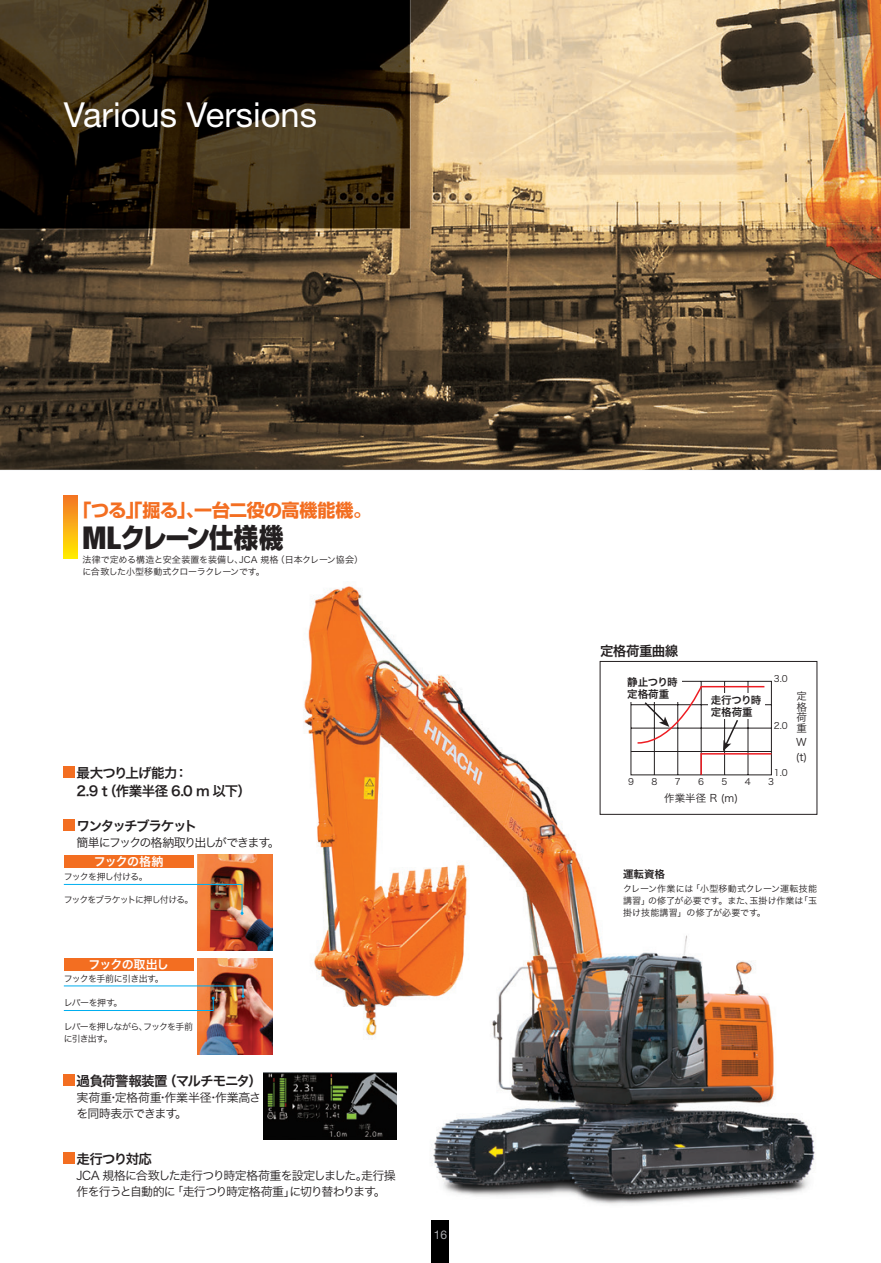
<style>
.page{position:relative;width:881px;height:1263px;background:#fff}
.page>*{position:absolute;margin:0;border:0;box-sizing:border-box;transform-origin:0 0}
.t1{font:34.5px "Helvetica Neue";color:#fff}
.t2{font:800 27px "Shin Go Pro";letter-spacing:-.05em;color:#231f20;scale:.9 1}
.t3{font:700 18px "Shin Go Pro";letter-spacing:-.025em;color:#f36e21}
.t4{font:13.5px "Hira Kaku Pro W6";letter-spacing:-.06em;color:#231f20}
.t5{font:13.5px/18px "Hira Kaku Pro W6";letter-spacing:-.04em;color:#231f20}
.t6{font:13.5px "Hira Kaku Pro W6";letter-spacing:-.105em;color:#231f20}
.t7{font:12px/16.5px "Hira Kaku Pro W3";letter-spacing:-.07em;color:#231f20}
.t8{font:12px/16.5px "Hira Kaku Pro W3";letter-spacing:-.03em;color:#231f20}
.t9{font:12px "Hira Kaku Pro W3";letter-spacing:-.135em;color:#231f20}
.t10{font:12px "Hira Kaku Pro W6";letter-spacing:-.07em;color:#fff}
.t11{font:12px "Helvetica Neue";color:#a8a9ad}
.t12{font:10.5px/12.6px "Hira Kaku Pro W6 90 pv RKSJ H";color:#231f20}
.t13{font:10.5px/14.5px "Hira Kaku Pro W3 90 pv RKSJ H";color:#231f20}
.t14{font:10.5px/10.5px "Hira Kaku Pro W3 90 pv RKSJ V";color:#231f20;text-align:justify}
.t15{font:10.5px "Hira Kaku Pro W6";color:#231f20}
.t16{font:9px/12px "Hira Kaku Pro W3";letter-spacing:-.04em;color:#231f20;text-align:justify}
.t17{font:9px/12px "Hira Kaku Pro W3";letter-spacing:-.02em;color:#231f20}
.t18{font:9px "Hira Kaku Pro W3";letter-spacing:-.08em;color:#231f20}
.t19{font:9px/12px "Hira Kaku Pro W3";letter-spacing:-.085em;color:#231f20}
.t20{font:9px "Hira Kaku Pro W3 90 pv RKSJ H";color:#231f20}
.t21{font:9px "Hira Kaku Pro W3";letter-spacing:-.105em;color:#231f20}
.s1{font-family:"Helvetica Neue";font-weight:900;font-stretch:condensed;font-size:31.5px}
</style>
<div class="page">
<svg style="left:0;top:0;width:880px;height:470px;background:#846e51"></svg>
<img style="left:0;top:0;width:410px;height:229px">
<svg style="left:64px;top:496px;width:14px;height:63px"></svg>
<img style="left:265px;top:581px;width:553px;height:624px">
<div style="left:64px;top:767px;width:11px;height:11px;background:#f36e21"></div>
<div style="left:64px;top:820px;width:11px;height:11px;background:#f36e21"></div>
<div style="left:64px;top:1152px;width:11px;height:11px;background:#f36e21"></div>
<div style="left:64px;top:1074px;width:11px;height:11px;background:#f36e21"></div>
<svg style="left:630px;top:681px;width:142px;height:95px"></svg>
<div style="left:626px;top:677px;width:55px;height:24px;background:#fff"></div>
<div style="left:708px;top:693px;width:56px;height:26px;background:#fff"></div>
<img style="left:198px;top:958px;width:74px;height:96px">
<img style="left:198px;top:854px;width:74px;height:96px">
<div style="left:64px;top:958px;width:129px;height:13px;background:#f36e21"></div>
<div style="left:64px;top:855px;width:129px;height:13px;background:#f36e21"></div>
<svg style="left:63px;top:884px;width:180px;height:31px"></svg>
<img style="left:63px;top:985px;width:181px;height:26px">
<img style="left:263px;top:1072px;width:133px;height:68px">
<div style="left:431px;top:1220px;width:18px;height:43px;background:#000"></div>
<h1 class="t1" style="left:64px;top:94px;width:255px">Various Versions</h1>
<h3 class="t3" style="left:73px;top:495px;width:299px">「つる」「掘る」、一台二役の高機能機。</h3>
<h2 class="t2" style="left:82px;top:516px;width:225px"><span class="s1">ML</span>クレーン仕様機</h2>
<p class="t17" style="left:82px;top:553px;width:282px">法律で定める構造と安全装置を装備し、JCA 規格（日本クレーン協会）に合致した小型移動式クローラクレーンです。</p>
<h3 class="t5" style="left:77px;top:763px;width:176px">最大つり上げ能力：<br>2.9 t（作業半径 6.0 m 以下）</h3>
<h3 class="t6" style="left:77px;top:814px;width:122px">ワンタッチブラケット</h3>
<h3 class="t9" style="left:77px;top:832px;width:205px">簡単にフックの格納取り出しができます。</h3>
<h3 class="t10" style="left:94px;top:851px;width:71px">フックの格納</h3>
<p class="t18" style="left:64px;top:869px;width:85px">フックを押し付ける。</p>
<p class="t21" style="left:64px;top:892px;width:131px">フックをブラケットに押し付ける。</p>
<h3 class="t10" style="left:88px;top:954px;width:82px">フックの取出し</h3>
<p class="t18" style="left:64px;top:970px;width:101px">フックを手前に引き出す。</p>
<p class="t16" style="left:64px;top:996px;width:60px">レバーを押す。</p>
<p class="t19" style="left:64px;top:1020px;width:131px">レバーを押しながら、フックを手前に引き出す。</p>
<h3 class="t4" style="left:77px;top:1068px;width:187px">過負荷警報装置（マルチモニタ）</h3>
<h3 class="t8" style="left:77px;top:1088px;width:186px">実荷重・定格荷重・作業半径・作業高さを同時表示できます。</h3>
<h3 class="t4" style="left:77px;top:1146px;width:77px">走行つり対応</h3>
<h3 class="t7" style="left:77px;top:1166px;width:320px">JCA 規格に合致した走行つり時定格荷重を設定しました。走行操作を行うと自動的に「走行つり時定格荷重」に切り替わります。</h3>
<h3 class="t11" style="left:433px;top:1228px;width:15px">16</h3>
<h3 class="t4" style="left:600px;top:639px;width:80px">定格荷重曲線</h3>
<p class="t12" style="left:627px;top:675px;width:52px">静止つり時定格荷重</p>
<p class="t12" style="left:710px;top:693px;width:52px">走行つり時定格荷重</p>
<p class="t20" style="left:773px;top:671px;width:15px">3.0</p>
<p class="t20" style="left:773px;top:718px;width:15px">2.0</p>
<p class="t20" style="left:773px;top:764px;width:15px">1.0</p>
<p class="t20" style="left:628px;top:774px;width:7px">9</p>
<p class="t20" style="left:651px;top:774px;width:7px">8</p>
<p class="t20" style="left:674px;top:774px;width:7px">7</p>
<p class="t20" style="left:698px;top:774px;width:7px">6</p>
<p class="t20" style="left:721px;top:774px;width:7px">5</p>
<p class="t20" style="left:744px;top:774px;width:7px">4</p>
<p class="t20" style="left:768px;top:774px;width:7px">3</p>
<p class="t13" style="left:664px;top:790px;width:75px">作業半径 R (m)</p>
<p class="t14" style="left:796px;top:690px;width:12px">定格荷重</p>
<p class="t13" style="left:795px;top:734px;width:13px">W (t)</p>
<p class="t15" style="left:622px;top:865px;width:43px">運転資格</p>
<p class="t16" style="left:622px;top:881px;width:195px">クレーン作業には「小型移動式クレーン運転技能講習」の修了が必要です。また、玉掛け作業は「玉掛け技能講習」の修了が必要です。</p>
</div>
